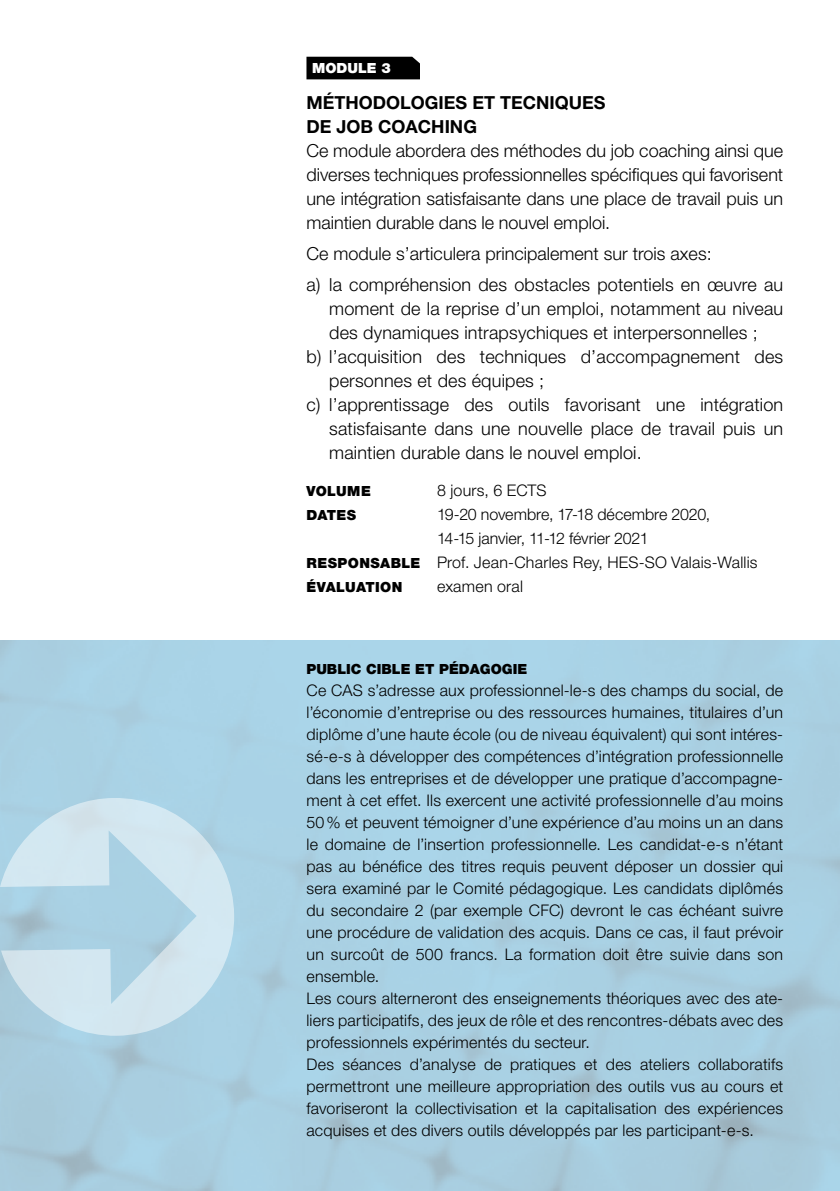
<style>
.page{position:relative;width:840px;height:1191px;background:#fff}
.page>*{position:absolute;margin:0;border:0;box-sizing:border-box;transform-origin:0 0}
.t1{font:300 18px/24px "Helvetica Neue LT Std";letter-spacing:.01em;color:#000;text-align:justify}
.t2{font:700 18px/24px "Helvetica Neue LT Std";color:#000}
.t3{font:300 16px/22px "Helvetica Neue LT Std";letter-spacing:.015em;color:#000}
.t4{font:300 16px "Helvetica Neue LT Std";letter-spacing:-.01em;color:#000}
.t5{font:900 14px "Helvetica Neue LT Std";color:#000}
.t6{font:900 14px "Helvetica Neue LT Std";color:#fff}
.s1{font-weight:900;font-size:14px}
</style>
<div class="page">
<svg style="left:0;top:797px;width:235px;height:239px;background:#bfdbe9"></svg>
<div style="left:306px;top:57px;width:114px;height:22px;background:#000"></div>
<p class="t6" style="left:312px;top:60px;width:80px">MODULE 3</p>
<p class="t2" style="left:306px;top:90px;width:300px">MÉTHODOLOGIES ET TECNIQUES<br>DE JOB COACHING</p>
<p class="t1" style="left:306px;top:138px;width:478px">Ce module abordera des méthodes du job coaching ainsi que diverses techniques professionnelles spécifiques qui favorisent une intégration satisfaisante dans une place de travail puis un maintien durable dans le nouvel emploi.</p>
<p class="t1" style="left:306px;top:238px;width:478px;line-height:31px">Ce module s’articulera principalement sur trois axes:<br>a) la compréhension des obstacles potentiels en œuvre au</p>
<p class="t1" style="left:329px;top:296px;width:455px">moment de la reprise d’un emploi, notamment au niveau</p>
<p class="t1" style="left:329px;top:320px;width:430px">des dynamiques intrapsychiques et interpersonnelles ;</p>
<p class="t1" style="left:306px;top:344px;width:478px">b) l’acquisition des techniques d’accompagnement des</p>
<p class="t1" style="left:329px;top:368px;width:216px">personnes et des équipes ;</p>
<p class="t1" style="left:306px;top:392px;width:478px">c) l’apprentissage des outils favorisant une intégration</p>
<p class="t1" style="left:329px;top:416px;width:455px">satisfaisante dans une nouvelle place de travail puis un</p>
<p class="t1" style="left:329px;top:440px;width:314px">maintien durable dans le nouvel emploi.</p>
<p class="t5" style="left:306px;top:483px;width:66px">VOLUME</p>
<p class="t3" style="left:437px;top:479px;width:111px">8 jours, 6 ECTS</p>
<p class="t5" style="left:306px;top:507px;width:51px">DATES</p>
<p class="t4" style="left:437px;top:505px;width:275px">19-20 novembre, 17-18 décembre 2020,</p>
<p class="t4" style="left:437px;top:529px;width:213px">14-15 janvier, 11-12 février 2021</p>
<p class="t3" style="left:306px;top:551px;width:452px"><span class="s1">RESPONSABLE</span> Prof. Jean-Charles Rey, HES-SO Valais-Wallis</p>
<p class="t5" style="left:306px;top:579px;width:97px">ÉVALUATION</p>
<p class="t3" style="left:437px;top:575px;width:87px">examen oral</p>
<p class="t5" style="left:306px;top:660px;width:222px">PUBLIC CIBLE ET PÉDAGOGIE</p>
<p class="t3" style="left:306px;top:678px;width:478px">Ce CAS s’adresse aux professionnel-le-s des champs du social, de l’économie d’entreprise ou des ressources humaines, titulaires d’un diplôme d’une haute école (ou de niveau équivalent) qui sont intéres&shy;sé-e-s à développer des compétences d’intégration professionnelle dans les entreprises et de développer une pratique d’accompagne&shy;ment à cet effet. Ils exercent une activité professionnelle d’au moins 50% et peuvent témoigner d’une expérience d’au moins un an dans le domaine de l’insertion professionnelle. Les candidat-e-s n’étant pas au bénéfice des titres requis peuvent déposer un dossier qui sera examiné par le Comité pédagogique. Les candidats diplômés du secondaire 2 (par exemple CFC) devront le cas échéant suivre une procédure de validation des acquis. Dans ce cas, il faut prévoir un surcoût de 500 francs. La formation doit être suivie dans son ensemble.<br>Les cours alterneront des enseignements théoriques avec des ate&shy;liers participatifs, des jeux de rôle et des rencontres-débats avec des professionnels expérimentés du secteur.<br>Des séances d’analyse de pratiques et des ateliers collaboratifs permettront une meilleure appropriation des outils vus au cours et favoriseront la collectivisation et la capitalisation des expériences acquises et des divers outils développés par les participant-e-s.</p>
</div>
